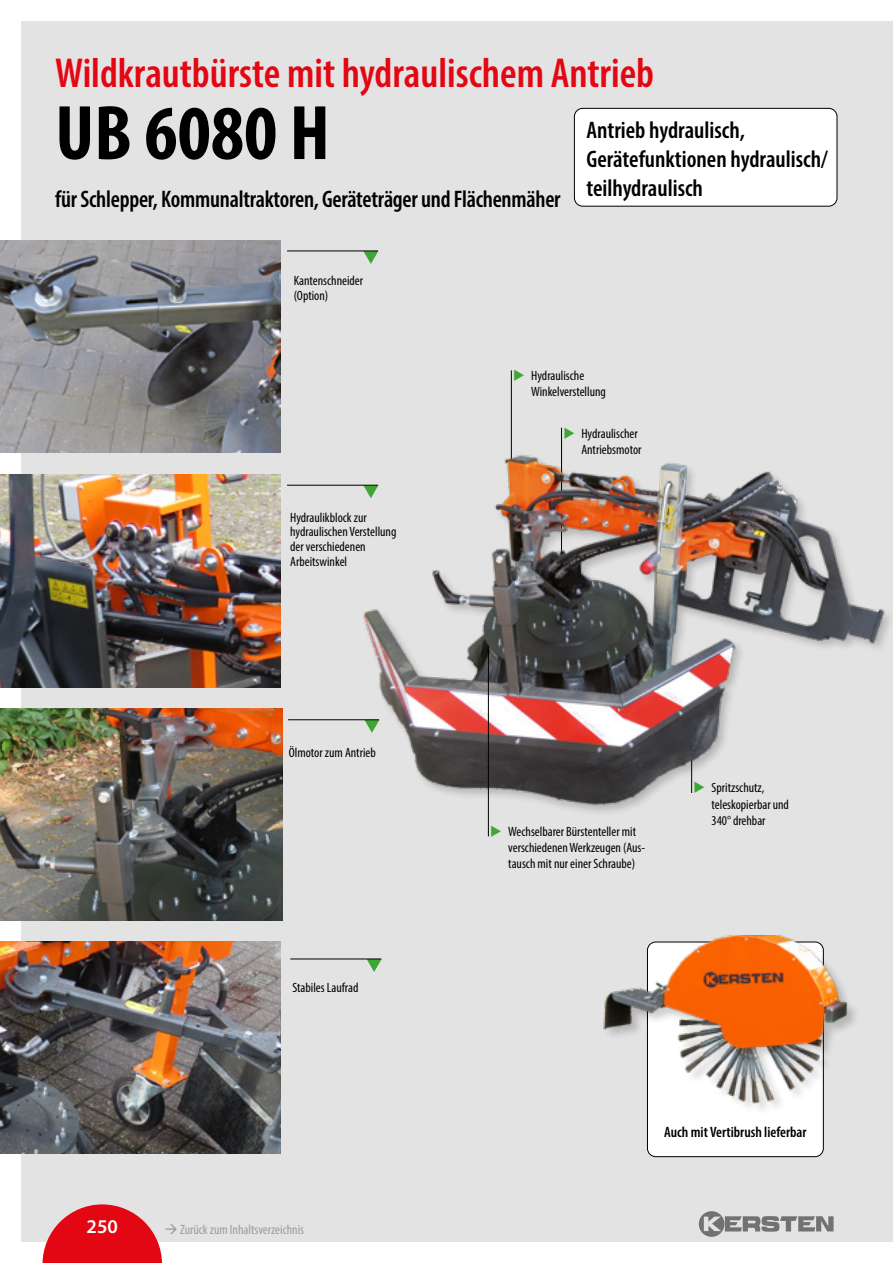
<style>
.page{position:relative;width:893px;height:1263px;background:#fff}
.page>*{position:absolute;margin:0;border:0;box-sizing:border-box;transform-origin:0 0}
.t1{font:700 condensed 78px "Myriad Pro";color:#000}
.t2{font:600 condensed 42px "Myriad Pro";color:#e30613}
.t3{font:600 condensed 24px/28.8px "Myriad Pro";letter-spacing:-.01em;color:#000}
.t4{font:600 19.5px "Myriad Pro";color:#fff}
.t5{font:600 condensed 15px "Myriad Pro";color:#000}
.t6{font:condensed 13.5px/16.2px "Myriad Pro";color:#000}
.t7{font:condensed 13.5px "Myriad Pro";color:#9d9d9c}
.s1{color:#3fa535}
</style>
<div class="page">
<div style="left:21px;top:21px;width:872px;height:1221px;background:#e3e3e3"></div>
<svg style="left:43px;top:1204px;width:119px;height:59px"></svg>
<svg style="left:698px;top:1211px;width:136px;height:25px"></svg>
<svg style="left:364px;top:252px;width:14px;height:12px"></svg>
<hr style="left:287px;top:251px;width:91px;height:1px;background:#000">
<hr style="left:287px;top:485px;width:91px;height:1px;background:#000">
<hr style="left:288px;top:719px;width:91px;height:1px;background:#000">
<svg style="left:367px;top:959px;width:15px;height:13px"></svg>
<hr style="left:290px;top:958px;width:91px;height:1px;background:#000">
<div style="left:574px;top:108px;width:263px;height:98px;background:#fff;border-radius:8px"></div>
<div style="left:574px;top:108px;width:263px;height:98px;border:1px solid #000;border-radius:8px"></div>
<img style="left:0;top:240px;width:280px;height:213px">
<hr style="left:511px;top:370px;width:1px;height:116px;background:#000">
<img style="left:0;top:475px;width:280px;height:213px">
<img style="left:0;top:708px;width:283px;height:213px">
<img style="left:0;top:941px;width:280px;height:213px">
<div style="left:647px;top:942px;width:176px;height:215px;background:#fff;border-radius:8px"></div>
<div style="left:603px;top:935px;width:257px;height:181px;background:#000;opacity:.2"></div>
<img style="left:603px;top:935px;width:252px;height:177px">
<img style="left:345px;top:401px;width:545px;height:419px">
<hr style="left:488px;top:646px;width:1px;height:190px;background:#000">
<svg style="left:705px;top:792px;width:14px;height:1px"></svg>
<svg style="left:575px;top:438px;width:14px;height:1px"></svg>
<h2 class="t2" style="left:55px;top:47px;width:600px">Wildkrautbürste mit hydraulischem Antrieb</h2>
<h1 class="t1" style="left:55px;top:84px;width:276px">UB 6080 H</h1>
<h3 class="t3" style="left:55px;top:184px;width:507px">für Schlepper, Kommunaltraktoren, Geräteträger und Flächenmäher</h3>
<p class="t6" style="left:294px;top:273px;width:71px;line-height:14.9px">Kantenschneider (Option)</p>
<h3 class="t3" style="left:586px;top:115px;width:243px">Antrieb hydraulisch,<br>Gerätefunktionen hydraulisch/ teilhydraulisch</h3>
<p class="t6" style="left:290px;top:509px;width:108px;line-height:14.9px">Hydraulikblock zur hydraulischen Verstellung der verschiedenen<br>Arbeitswinkel</p>
<p class="t6" style="left:289px;top:744px;width:89px">Ölmotor zum Antrieb</p>
<p class="t6" style="left:292px;top:979px;width:68px">Stabiles Laufrad</p>
<h3 class="t4" style="left:87px;top:1214px;width:33px">250</h3>
<p class="t7" style="left:165px;top:1221px;width:141px">→ Zurück zum Inhaltsverzeichnis</p>
<p class="t6" style="left:531px;top:367px;width:76px;text-indent:-18px"><span class="s1">◆</span> Hydraulische<br>Winkelverstellung</p>
<p class="t6" style="left:563px;top:425px;width:80px;text-align:right"><span class="s1">◆</span> Hydraulischer<br>Antriebsmotor</p>
<p class="t6" style="left:508px;top:823px;width:138px;text-indent:-18px"><span class="s1">◆</span> Wechselbarer Bürstenteller mit verschiedenen Werkzeugen (Aus&shy;tausch mit nur einer Schraube)</p>
<p class="t6" style="left:711px;top:780px;width:79px;text-indent:-18px"><span class="s1">◆</span> Spritzschutz, teleskopierbar und<br>340° drehbar</p>
<p class="t5" style="left:664px;top:1122px;width:144px">Auch mit Vertibrush lieferbar</p>
</div>
